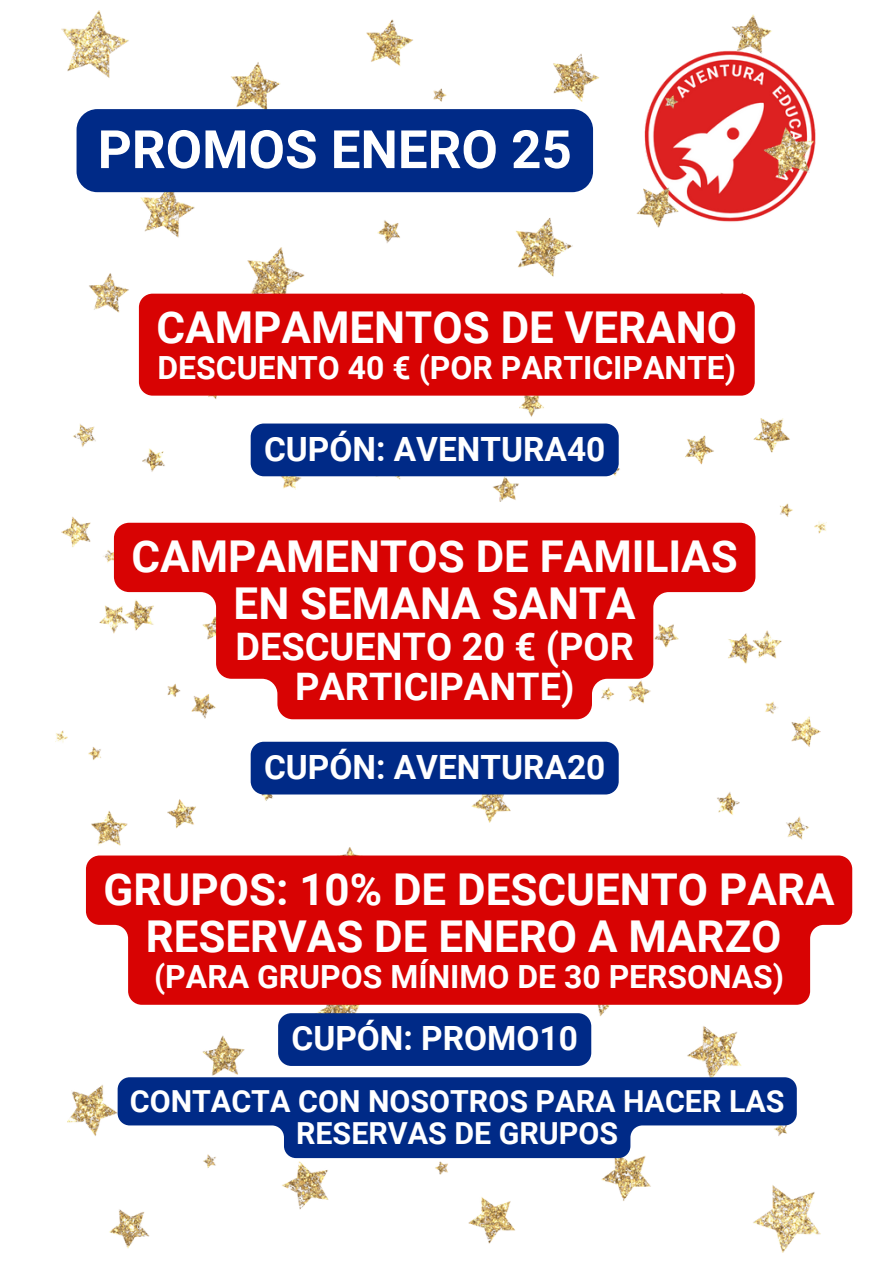
<style>
.page{position:relative;width:894px;height:1264px;background:#fff}
.page>*{position:absolute;margin:0;border:0;box-sizing:border-box;transform-origin:0 0}
.t1{font:700 52.95px "Roboto";color:#fff}
.t2{font:700 43.95px/47.2px "Roboto";color:#fff;text-align:center}
.t3{font:700 37.95px/40.5px "Roboto";color:#fff;text-align:center}
.t4{font:700 33.45px "Roboto";color:#fff}
.t5{font:700 31.95px "Roboto";color:#fff}
.t6{font:700 30.45px/32.7px "Roboto";color:#fff;text-align:center}
</style>
<div class="page">
<img style="left:55px;top:11px;width:758px;height:732px">
<div style="left:76px;top:109px;width:517px;height:83px;background:#002a87"></div>
<img style="left:68px;top:520px;width:758px;height:732px">
<div style="left:139px;top:294px;width:615px;height:101px;background:#d80303;border-radius:14px"></div>
<div style="left:250px;top:423px;width:368px;height:53px;background:#002a87;border-radius:13px"></div>
<div style="left:86px;top:855px;width:766px;height:149px;background:#d80303"></div>
<svg style="left:114px;top:522px;width:641px;height:197px;fill:#d80303"></svg>
<div style="left:250px;top:741px;width:368px;height:53px;background:#002a87;border-radius:13px"></div>
<svg style="left:118px;top:1077px;width:678px;height:81px;fill:#002a87"></svg>
<div style="left:278px;top:1013px;width:313px;height:52px;background:#002a87;border-radius:13px"></div>
<p class="t1" style="left:98px;top:119px;width:475px">PROMOS ENERO 25</p>
<h1 class="t2" style="left:156px;top:304px;width:582px">CAMPAMENTOS DE VERANO</h1>
<p class="t5" style="left:157px;top:349px;width:580px">DESCUENTO 40 € (POR PARTICIPANTE)</p>
<p class="t4" style="left:264px;top:429px;width:342px">CUPÓN: AVENTURA40</p>
<p class="t2" style="left:131px;top:533px;width:607px">CAMPAMENTOS DE FAMILIAS<br>EN SEMANA SANTA</p>
<p class="t3" style="left:235px;top:626px;width:400px">DESCUENTO 20 € (POR<br>PARTICIPANTE)</p>
<p class="t4" style="left:264px;top:747px;width:342px">CUPÓN: AVENTURA20</p>
<p class="t2" style="left:103px;top:866px;width:732px">GRUPOS: 10% DE DESCUENTO PARA<br>RESERVAS DE ENERO A MARZO</p>
<p class="t5" style="left:154px;top:958px;width:631px">(PARA GRUPOS MÍNIMO DE 30 PERSONAS)</p>
<p class="t4" style="left:291px;top:1019px;width:288px">CUPÓN: PROMO10</p>
<h2 class="t6" style="left:130px;top:1084px;width:656px">CONTACTA CON NOSOTROS PARA HACER LAS<br>RESERVAS DE GRUPOS</h2>
</div>
